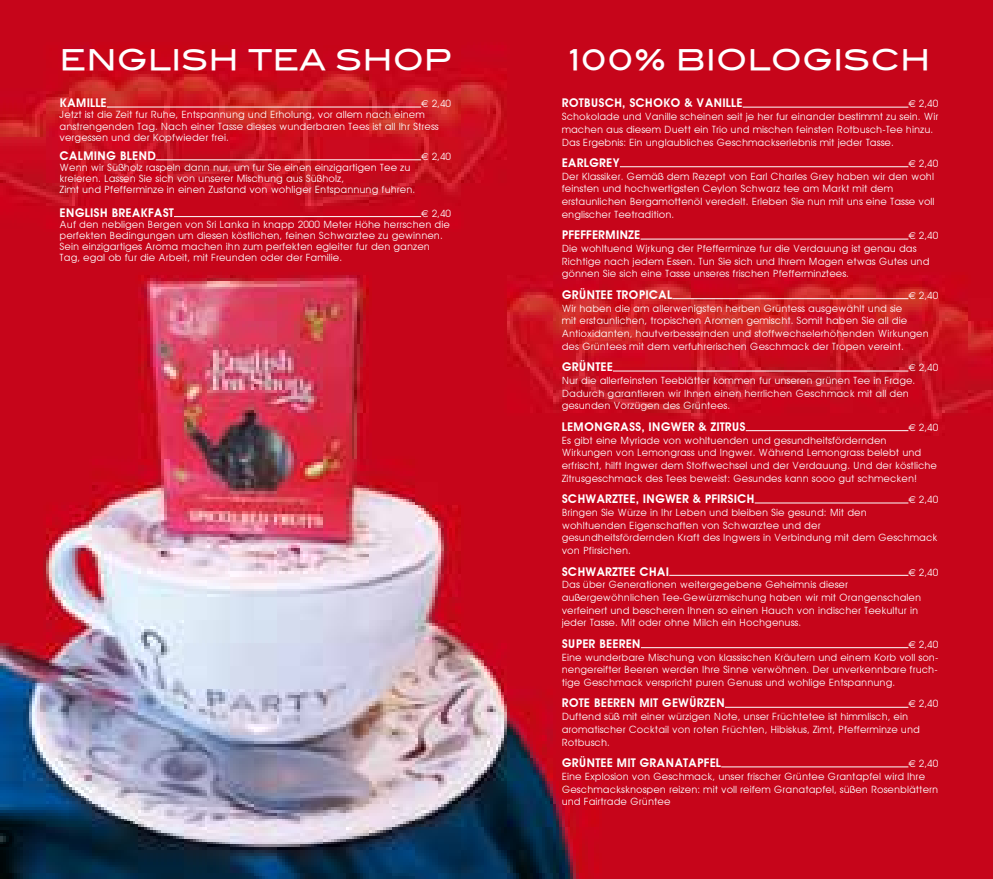
<style>
.page{position:relative;width:993px;height:879px;background:#fff}
.page>*{position:absolute;margin:0;border:0;box-sizing:border-box;transform-origin:0 0}
.t1{font:28.5px "Blair Md ITCTT Medium";color:#fff}
.t2{font:600 12px "Avant Garde";color:#fff}
.t3{font:10px/12.7px "Avant Garde";color:#fff}
.s1{font-family:"Euro Sans"}
</style>
<div class="page">
<img style="left:0;top:0;width:992px;height:879px">
<hr style="left:107px;top:107px;width:314px;height:1px;background:#fff">
<hr style="left:156px;top:160px;width:265px;height:1px;background:#fff">
<hr style="left:174px;top:216px;width:247px;height:1px;background:#fff">
<hr style="left:742px;top:107px;width:166px;height:1px;background:#fff">
<hr style="left:619px;top:166px;width:289px;height:1px;background:#fff">
<hr style="left:640px;top:239px;width:268px;height:1px;background:#fff">
<hr style="left:672px;top:298px;width:236px;height:1px;background:#fff">
<hr style="left:612px;top:371px;width:296px;height:1px;background:#fff">
<hr style="left:745px;top:430px;width:163px;height:1px;background:#fff">
<hr style="left:754px;top:503px;width:154px;height:1px;background:#fff">
<hr style="left:669px;top:575px;width:239px;height:1px;background:#fff">
<hr style="left:640px;top:647px;width:268px;height:1px;background:#fff">
<hr style="left:724px;top:707px;width:184px;height:1px;background:#fff">
<hr style="left:721px;top:766px;width:187px;height:1px;background:#fff">
<h1 class="t1" style="left:60px;top:37px;width:393px">ENGLISH TEA SHOP</h1>
<h1 class="t1" style="left:569px;top:37px;width:362px">100% BIOLOGISCH</h1>
<p class="t2" style="left:561px;top:96px;width:26px">ROTBUSCH</p>
<p class="t2" style="left:622px;top:96px;width:120px">, SCH OKO &amp; VANILLE</p>
<p class="t2" style="left:60px;top:96px;width:47px">KAMILLE</p>
<p class="t3" style="left:60px;top:98px;width:393px;line-height:11.2px;text-indent:361px"><span class="s1">€</span> 2,40<br>Jetzt ist die Zeit fur Ruhe, Entspannung und Erholung, vor allem nach einem anstrengenden Tag. Nach einer Tasse dieses wunderbaren Tees ist all Ihr Stress vergessen und der Kopfwieder frei.</p>
<p class="t2" style="left:60px;top:148px;width:96px">CALMING BLEND</p>
<p class="t3" style="left:421px;top:150px;width:31px"><span class="s1">€</span> 2,40</p>
<p class="t3" style="left:60px;top:162px;width:357px;line-height:11.1px">Wenn wir Süßholz raspeln dann nur, um fur Sie einen einzigartigen Tee zu kreieren. Lassen Sie sich von unserer Mischung aus Süßholz,<br>Zimt und Pfefferminze in einen Zustand von wohliger Entspannung fuhren.</p>
<p class="t2" style="left:60px;top:205px;width:110px">ENGLISH BREAKFAST</p>
<p class="t3" style="left:561px;top:97px;width:378px;text-indent:346px"><span class="s1">€</span> 2,40<br>Schokolade und Vanille scheinen seit je her fur einander bestimmt zu sein. Wir machen aus diesem Duett ein Trio und mischen feinsten Rotbusch-Tee hinzu.<br>Das Ergebnis: Ein unglaubliches GeschmackserIebnis mit jeder Tasse.</p>
<p class="t2" style="left:561px;top:155px;width:36px">EARLGRE</p>
<p class="t2" style="left:612px;top:155px;width:9px">Y</p>
<p class="t3" style="left:561px;top:157px;width:378px;text-indent:346px"><span class="s1">€</span> 2,40<br>Der Klassiker. Gemäß dem Rezept von Earl Charles Grey haben wir den wohl feinsten und hochwertigsten Ceylon Schwarz tee am Markt mit dem erstaunlichen Bergamottenöl veredelt. Erleben Sie nun mit uns eine Tasse voll englischer Teetradition.</p>
<p class="t2" style="left:561px;top:228px;width:14px">PFEFFER</p>
<p class="t2" style="left:605px;top:228px;width:35px">MINZE</p>
<p class="t3" style="left:60px;top:208px;width:393px;line-height:11.1px;text-indent:361px"><span class="s1">€</span> 2,40<br>Auf den nebligen Bergen von Sri Lanka in knapp 2000 Meter Höhe herrschen die perfekten Bedingungen um diesen köstlichen, feinen Schwarztee zu gewinnen.<br>Sein einzigartiges Aroma machen ihn zum perfekten egleiter fur den ganzen Tag, egal ob fur die Arbeit, mit Freunden oder der Familie.</p>
<p class="t3" style="left:561px;top:229px;width:378px;text-indent:346px"><span class="s1">€</span> 2,40<br>Die wohltuend Wjrkung der Pfefferminze fur die Verdauung ist genau das Richtige nach jedem Essen. Tun Sie sich und Ihrem Magen etwas Gutes und gönnen Sie sich eine Tasse unseres frischen Pfefferminztees.</p>
<p class="t2" style="left:561px;top:287px;width:9px">GRÜ</p>
<p class="t2" style="left:586px;top:287px;width:16px">NTEE</p>
<p class="t2" style="left:616px;top:287px;width:57px">TROPICAL</p>
<p class="t3" style="left:908px;top:289px;width:31px"><span class="s1">€</span> 2,40</p>
<p class="t3" style="left:561px;top:302px;width:368px">Wir haben die am allerwenigsten herben Grüntess ausgewählt und sie<br>mit erstaunlichen, tropischen Aromen gemischt. Somit haben Sie all die Antioxidanten, hautverbessernden und stoffwechselerhöhenden Wirkungen des Grüntees mit dem verfuhrerischen Geschmack der Tropen vereint.</p>
<p class="t2" style="left:561px;top:360px;width:9px">GRÜ</p>
<p class="t2" style="left:586px;top:360px;width:16px">NTEE</p>
<p class="t3" style="left:561px;top:361px;width:378px;text-indent:346px"><span class="s1">€</span> 2,40<br>Nur die allerfeinsten Teeblätter kommen fur unseren grünen Tee in Frage.<br>Dadurch garantieren wir Ihnen einen herrlichen Geschmack mit all den gesunden Vorzügen des Grüntees.</p>
<p class="t2" style="left:561px;top:419px;width:166px">LE MONGRASS, INGWER &amp; ZITRUS</p>
<p class="t3" style="left:908px;top:421px;width:31px"><span class="s1">€</span> 2,40</p>
<p class="t3" style="left:561px;top:434px;width:377px">Es gibt eine Myriade von wohltuenden und gesundheitsfördernden Wirkungen von Lemongrass und Ingwer. Während Lemongrass belebt und erfrischt, hilft Ingwer dem Stoffwechsel und der Verdauung. Und der köstliche Zitrusgeschmack des Tees beweist: Gesundes kann sooo gut schmecken!</p>
<p class="t2" style="left:561px;top:492px;width:185px">SCHWARZTEE , INGWER &amp; PFIRSICH</p>
<p class="t3" style="left:908px;top:493px;width:31px"><span class="s1">€</span> 2,40</p>
<p class="t3" style="left:561px;top:506px;width:377px">Bringen Sie Würze in Ihr Leben und bleiben Sie gesund: Mit den<br>wohltuenden Eigenschaften von Schwarztee und der<br>gesundheitsfördernden Kraft des Ingwers in Verbindung mit dem Geschmack von Pfirsichen.</p>
<p class="t2" style="left:561px;top:564px;width:63px">SCHWARZTEE</p>
<p class="t2" style="left:639px;top:564px;width:31px">CHAI</p>
<p class="t3" style="left:908px;top:565px;width:31px"><span class="s1">€</span> 2,40</p>
<p class="t3" style="left:561px;top:578px;width:361px">Das über Generationen weitergegebene Geheimnis dieser außergewöhnlichen Tee-Gewürzmischung haben wir mit Orangenschalen verfeinert und bescheren Ihnen so einen Hauch von indischer Teekultur in jeder Tasse. Mit oder ohne Milch ein Hochgenuss.</p>
<p class="t2" style="left:561px;top:636px;width:14px">SUPER</p>
<p class="t2" style="left:599px;top:636px;width:14px">BEERE</p>
<p class="t2" style="left:631px;top:636px;width:10px">N</p>
<p class="t3" style="left:561px;top:638px;width:378px;text-align:justify;text-indent:346px"><span class="s1">€</span> 2,40<br>Eine wunderbare Mischung von klassischen Kräutern und einem Korb voll son&shy;nengereifter Beeren werden Ihre Sinne verwöhnen. Der unverkennbare fruch&shy;tige Geschmack verspricht puren Genuss und wohlige Entspannung.</p>
<p class="t2" style="left:561px;top:696px;width:46px">ROTE BEERE</p>
<p class="t2" style="left:626px;top:696px;width:100px">N MIT GEWÜRZEN</p>
<p class="t3" style="left:908px;top:697px;width:31px"><span class="s1">€</span> 2,40</p>
<p class="t3" style="left:561px;top:710px;width:359px">Duftend süß mit einer würzigen Note, unser Früchtetee ist himmlisch, ein aromatischer Cocktail von roten Früchten, Hibiskus, Zimt, Pfefferminze und<br>Rotbusch.</p>
<p class="t2" style="left:561px;top:755px;width:9px">GRÜ</p>
<p class="t2" style="left:586px;top:755px;width:16px">NTEE</p>
<p class="t2" style="left:616px;top:755px;width:106px">MIT GRANATAPFEL</p>
<p class="t3" style="left:561px;top:757px;width:378px;text-indent:346px"><span class="s1">€</span> 2,40<br>Eine Explosion von Geschmack, unser frischer Grüntee Grantapfel wird Ihre Geschmacksknospen reizen: mit voll reifem Granatapfel, süßen Rosenblättern und Fairtrade Grüntee</p>
</div>
